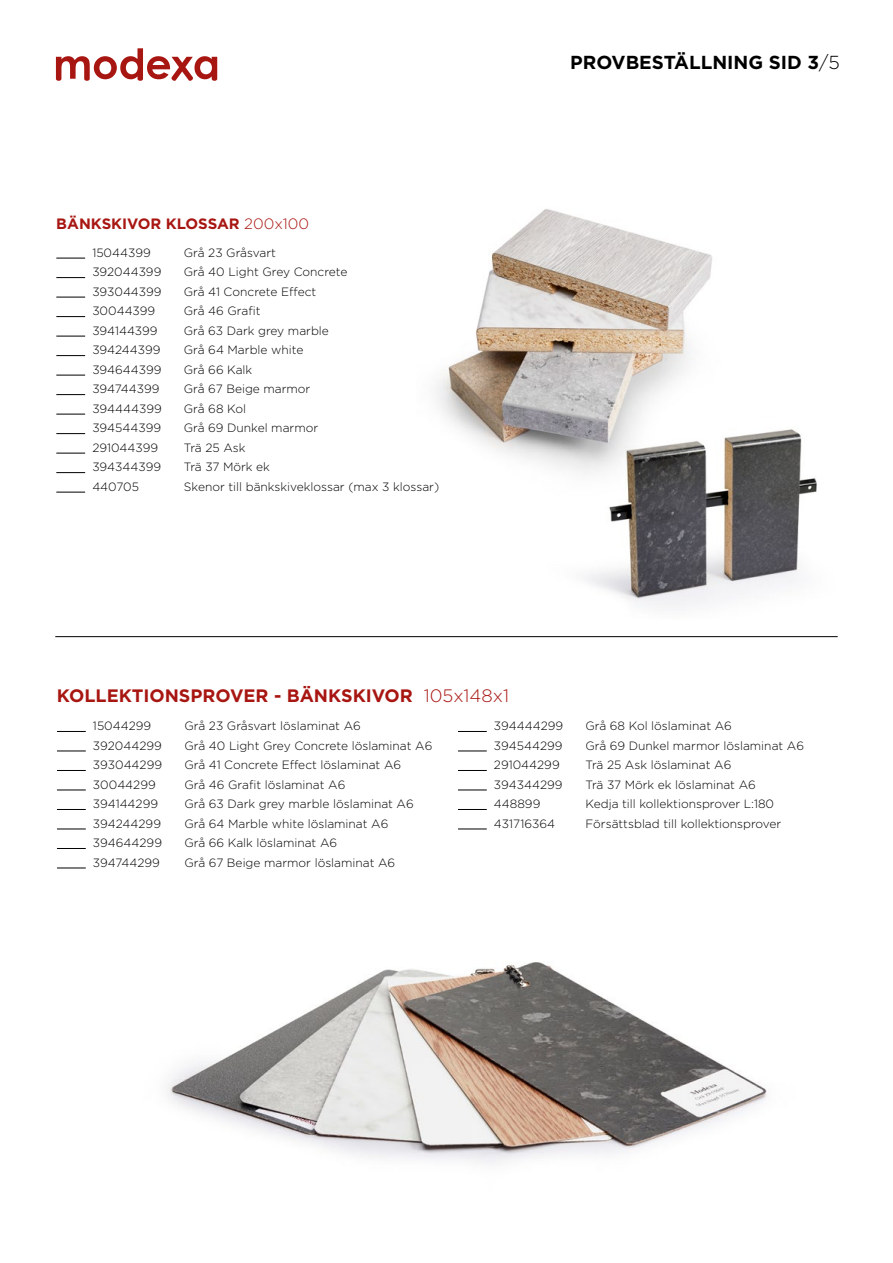
<style>
.page{position:relative;width:893px;height:1263px;background:#fff}
.page>*{position:absolute;margin:0;border:0;box-sizing:border-box;transform-origin:0 0}
.t1{font:700 18.9px "Gotham";color:#000}
.t2{font:700 18px "Gotham";color:#a81612}
.t3{font:700 15px "Gotham";color:#a81612}
.t4{font:300 12px "Gotham";color:#000}
.s1{font-weight:300}
</style>
<div class="page">
<img style="left:437px;top:209px;width:275px;height:254px">
<svg style="left:56px;top:258px;width:29px;height:1px"></svg>
<svg style="left:56px;top:277px;width:29px;height:1px"></svg>
<svg style="left:56px;top:297px;width:29px;height:1px"></svg>
<svg style="left:56px;top:316px;width:29px;height:1px"></svg>
<svg style="left:56px;top:336px;width:29px;height:1px"></svg>
<svg style="left:56px;top:355px;width:29px;height:1px"></svg>
<svg style="left:56px;top:375px;width:29px;height:1px"></svg>
<svg style="left:56px;top:394px;width:29px;height:1px"></svg>
<svg style="left:56px;top:414px;width:29px;height:1px"></svg>
<svg style="left:56px;top:433px;width:29px;height:1px"></svg>
<svg style="left:56px;top:453px;width:29px;height:1px"></svg>
<svg style="left:56px;top:472px;width:29px;height:1px"></svg>
<svg style="left:56px;top:492px;width:29px;height:1px"></svg>
<svg style="left:57px;top:731px;width:29px;height:1px"></svg>
<svg style="left:57px;top:751px;width:29px;height:1px"></svg>
<svg style="left:57px;top:770px;width:29px;height:1px"></svg>
<svg style="left:57px;top:790px;width:29px;height:1px"></svg>
<svg style="left:57px;top:809px;width:29px;height:1px"></svg>
<svg style="left:57px;top:829px;width:29px;height:1px"></svg>
<svg style="left:57px;top:848px;width:29px;height:1px"></svg>
<svg style="left:57px;top:868px;width:29px;height:1px"></svg>
<svg style="left:458px;top:731px;width:29px;height:1px"></svg>
<svg style="left:458px;top:751px;width:29px;height:1px"></svg>
<svg style="left:458px;top:770px;width:29px;height:1px"></svg>
<svg style="left:458px;top:790px;width:29px;height:1px"></svg>
<svg style="left:458px;top:809px;width:29px;height:1px"></svg>
<svg style="left:458px;top:829px;width:29px;height:1px"></svg>
<hr style="left:55px;top:636px;width:783px;height:1px;background:#000">
<img style="left:168px;top:962px;width:599px;height:202px">
<img style="left:547px;top:416px;width:270px;height:191px">
<svg style="left:56px;top:48px;width:161px;height:33px"></svg>
<p class="t3" style="left:56px;top:214px;width:254px">BÄNKSKIVOR KLOSSAR <span class="s1">200x100</span></p>
<p class="t4" style="left:92px;top:245px;width:60px">15044399</p>
<p class="t4" style="left:184px;top:245px;width:94px">Grå 23 Gråsvart</p>
<p class="t4" style="left:92px;top:265px;width:71px">392044399</p>
<p class="t4" style="left:184px;top:265px;width:165px">Grå 40 Light Grey Concrete</p>
<p class="t4" style="left:92px;top:284px;width:71px">393044399</p>
<p class="t4" style="left:184px;top:284px;width:134px">Grå 41 Concrete Effect</p>
<p class="t4" style="left:92px;top:304px;width:64px">30044399</p>
<p class="t4" style="left:184px;top:304px;width:78px">Grå 46 Grafit</p>
<p class="t4" style="left:92px;top:323px;width:67px">394144399</p>
<p class="t4" style="left:184px;top:323px;width:147px">Grå 63 Dark grey marble</p>
<p class="t4" style="left:92px;top:343px;width:70px">394244399</p>
<p class="t4" style="left:184px;top:343px;width:121px">Grå 64 Marble white</p>
<p class="t4" style="left:92px;top:362px;width:71px">394644399</p>
<p class="t4" style="left:184px;top:362px;width:70px">Grå 66 Kalk</p>
<p class="t4" style="left:92px;top:382px;width:69px">394744399</p>
<p class="t4" style="left:184px;top:382px;width:128px">Grå 67 Beige marmor</p>
<p class="t4" style="left:92px;top:401px;width:71px">394444399</p>
<p class="t4" style="left:184px;top:401px;width:64px">Grå 68 Kol</p>
<p class="t4" style="left:92px;top:421px;width:70px">394544399</p>
<p class="t4" style="left:184px;top:421px;width:136px">Grå 69 Dunkel marmor</p>
<p class="t4" style="left:92px;top:440px;width:67px">291044399</p>
<p class="t4" style="left:184px;top:440px;width:63px">Trä 25 Ask</p>
<p class="t4" style="left:92px;top:460px;width:70px">394344399</p>
<p class="t4" style="left:184px;top:460px;width:88px">Trä 37 Mörk ek</p>
<p class="t4" style="left:92px;top:479px;width:48px">440705</p>
<p class="t4" style="left:184px;top:479px;width:257px">Skenor till bänkskiveklossar (max 3 klossar)</p>
<h1 class="t1" style="left:570px;top:50px;width:271px">PROVBESTÄLLNING SID 3<span class="s1">/5</span></h1>
<h2 class="t2" style="left:57px;top:684px;width:454px">KOLLEKTIONSPROVER - BÄNKSKIVOR <span class="s1">105x148x1</span></h2>
<p class="t4" style="left:93px;top:718px;width:60px">15044299</p>
<p class="t4" style="left:185px;top:718px;width:178px">Grå 23 Gråsvart löslaminat A6</p>
<p class="t4" style="left:93px;top:738px;width:70px">392044299</p>
<p class="t4" style="left:185px;top:738px;width:249px">Grå 40 Light Grey Concrete löslaminat A6</p>
<p class="t4" style="left:93px;top:757px;width:71px">393044299</p>
<p class="t4" style="left:185px;top:757px;width:218px">Grå 41 Concrete Effect löslaminat A6</p>
<p class="t4" style="left:93px;top:777px;width:64px">30044299</p>
<p class="t4" style="left:185px;top:777px;width:162px">Grå 46 Grafit löslaminat A6</p>
<p class="t4" style="left:93px;top:796px;width:67px">394144299</p>
<p class="t4" style="left:185px;top:796px;width:231px">Grå 63 Dark grey marble löslaminat A6</p>
<p class="t4" style="left:93px;top:816px;width:70px">394244299</p>
<p class="t4" style="left:185px;top:816px;width:205px">Grå 64 Marble white löslaminat A6</p>
<p class="t4" style="left:93px;top:835px;width:71px">394644299</p>
<p class="t4" style="left:185px;top:835px;width:154px">Grå 66 Kalk löslaminat A6</p>
<p class="t4" style="left:93px;top:855px;width:68px">394744299</p>
<p class="t4" style="left:185px;top:855px;width:212px">Grå 67 Beige marmor löslaminat A6</p>
<p class="t4" style="left:494px;top:718px;width:71px">394444299</p>
<p class="t4" style="left:585px;top:718px;width:148px">Grå 68 Kol löslaminat A6</p>
<p class="t4" style="left:494px;top:738px;width:70px">394544299</p>
<p class="t4" style="left:585px;top:738px;width:220px">Grå 69 Dunkel marmor löslaminat A6</p>
<p class="t4" style="left:494px;top:757px;width:67px">291044299</p>
<p class="t4" style="left:585px;top:757px;width:147px">Trä 25 Ask löslaminat A6</p>
<p class="t4" style="left:494px;top:777px;width:70px">394344299</p>
<p class="t4" style="left:585px;top:777px;width:172px">Trä 37 Mörk ek löslaminat A6</p>
<p class="t4" style="left:494px;top:796px;width:48px">448899</p>
<p class="t4" style="left:585px;top:796px;width:190px">Kedja till kollektionsprover L:180</p>
<p class="t4" style="left:494px;top:816px;width:63px">431716364</p>
<p class="t4" style="left:585px;top:816px;width:197px">Försättsblad till kollektionsprover</p>
</div>
